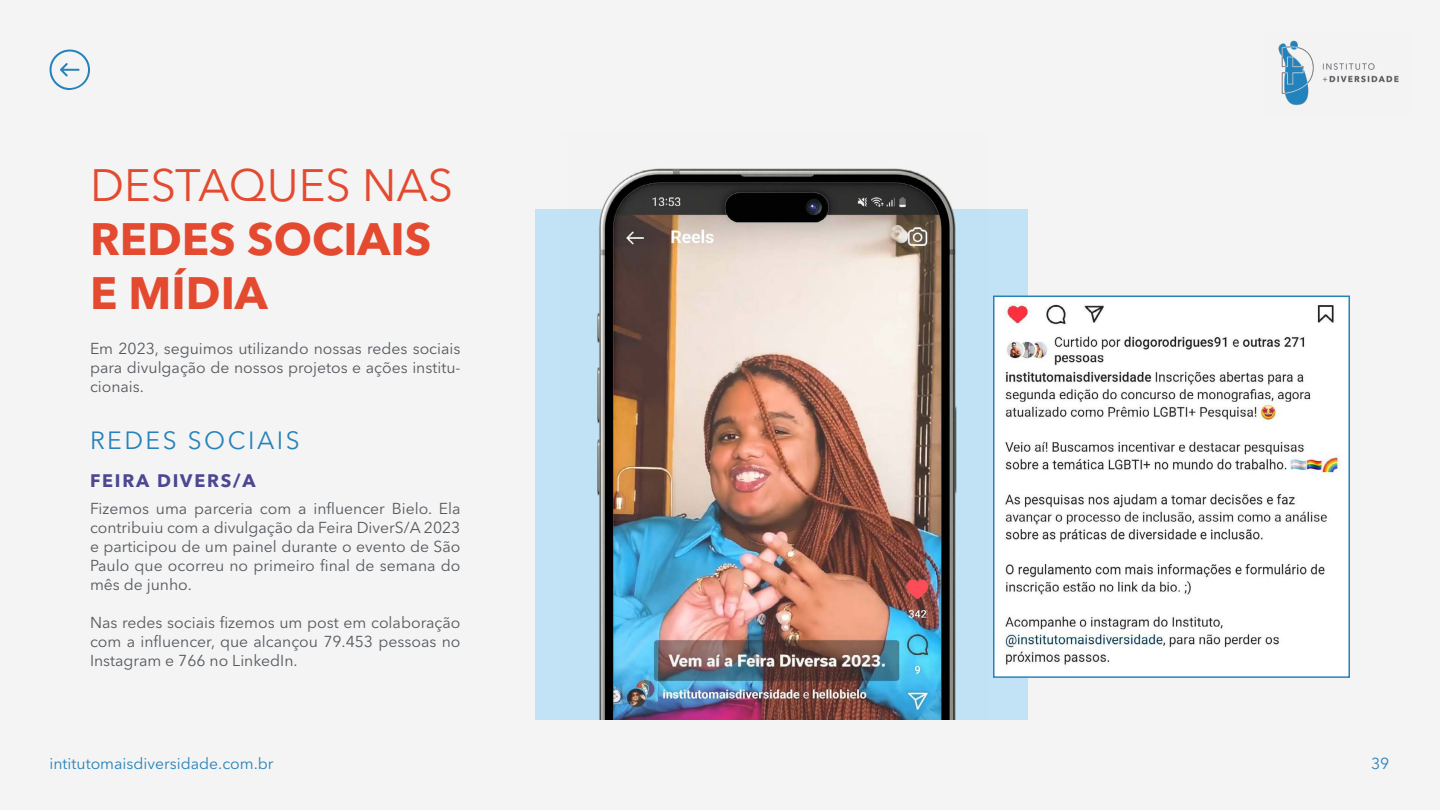
<style>
.page{position:relative;width:1440px;height:810px;background:#f4f4f4}
.page>*{position:absolute;margin:0;border:0;box-sizing:border-box;transform-origin:0 0}
.t1{font:700 45px/54px "Avenir Next LT Pro";color:#e34a30}
.t2{font:24.75px "Avenir Next LT Pro";letter-spacing:.1em;color:#2682ba}
.t3{font:700 18px "Avenir Next LT Pro";letter-spacing:.1em;color:#4d4791}
.t4{font:15.75px/18.9px "Avenir Next LT Pro";color:#54595e;text-align:justify}
.t5{font:15.75px "Avenir Next LT Pro";color:#2682ba}
.s1{font-weight:400}
</style>
<div class="page">
<svg style="left:49px;top:49px;width:41px;height:41px"></svg>
<img style="left:1278px;top:40px;width:121px;height:65px">
<div style="left:535px;top:209px;width:493px;height:511px;background:#c2e3f5"></div>
<img style="left:597px;top:168px;width:360px;height:552px">
<img style="left:996px;top:299px;width:351px;height:376px">
<div style="left:993px;top:296px;width:357px;height:382px;border:2px solid #2682ba"></div>
<h2 class="t1" style="left:90px;top:158px;width:365px"><span class="s1">DESTAQUES NAS<br></span>REDES SOCIAIS<br>E MÍDIA</h2>
<p class="t4" style="left:90px;top:339px;width:372px">Em 2023, seguimos utilizando nossas redes sociais para divulgação de nossos projetos e ações institu&shy;cionais.</p>
<h3 class="t2" style="left:90px;top:425px;width:211px">REDES SOCIAIS</h3>
<h4 class="t3" style="left:90px;top:469px;width:167px">FEIRA DIVERS/A</h4>
<p class="t4" style="left:90px;top:499px;width:372px">Fizemos uma parceria com a influencer Bielo. Ela contribuiu com a divulgação da Feira DiverS/A 2023 e participou de um painel durante o evento de São Paulo que ocorreu no primeiro final de semana do mês de junho.</p>
<p class="t4" style="left:90px;top:613px;width:372px">Nas redes sociais fizemos um post em colaboração com a influencer, que alcançou 79.453 pessoas no Instagram e 766 no LinkedIn.</p>
<p class="t5" style="left:50px;top:755px;width:226px">intitutomaisdiversidade.com.br</p>
<p class="t5" style="left:1371px;top:755px;width:20px">39</p>
</div>
